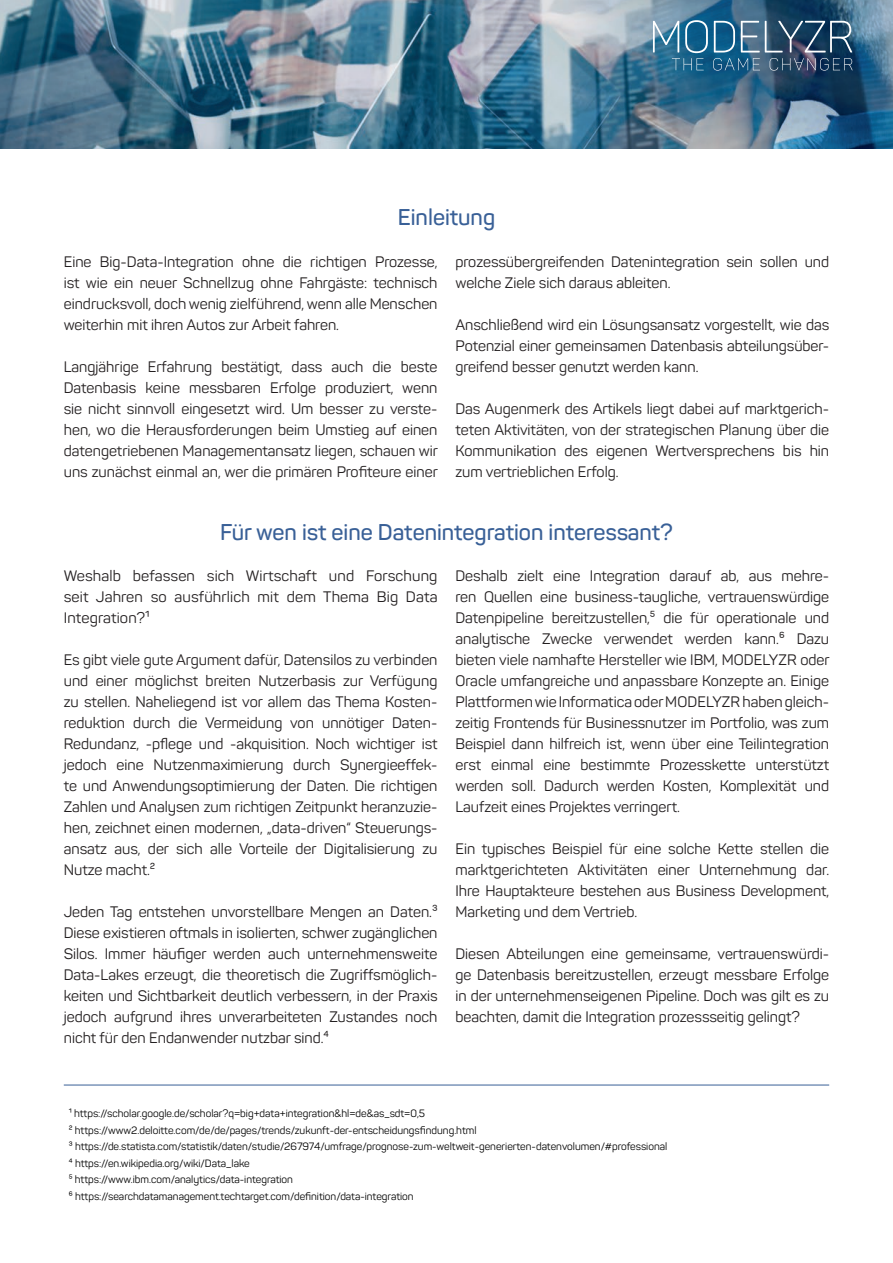
<style>
.page{position:relative;width:893px;height:1263px;background:#fff}
.page>*{position:absolute;margin:0;border:0;box-sizing:border-box;transform-origin:0 0}
.t1{font:600 22.5px "Panton";color:#396097}
.t2{font:15px/21px "Panton";color:#231f20;text-align:justify}
.t3{font:10.5px/16.5px "Panton";color:#000001}
</style>
<div class="page">
<img style="left:0;top:0;width:893px;height:149px">
<svg style="left:653px;top:20px;width:200px;height:51px;background:#3f6c8a"></svg>
<hr style="left:64px;top:1085px;width:765px;height:1px;background:#396097">
<h1 class="t1" style="left:398px;top:203px;width:99px">Einleitung</h1>
<p class="t2" style="left:64px;top:251px;width:375px">Eine Big-Data-Integration ohne die richtigen Prozesse, ist wie ein neuer Schnellzug ohne Fahrgäste: technisch eindrucksvoll, doch wenig zielführend, wenn alle Menschen weiterhin mit ihren Autos zur Arbeit fahren.</p>
<p class="t2" style="left:64px;top:356px;width:376px">Langjährige Erfahrung bestätigt, dass auch die beste Datenbasis keine messbaren Erfolge produziert, wenn sie nicht sinnvoll eingesetzt wird. Um besser zu verste&shy;hen, wo die Herausforderungen beim Umstieg auf einen datengetriebenen Managementansatz liegen, schauen wir uns zunächst einmal an, wer die primären Profiteure einer</p>
<p class="t2" style="left:455px;top:251px;width:375px">prozessübergreifenden Datenintegration sein sollen und welche Ziele sich daraus ableiten.</p>
<p class="t2" style="left:455px;top:314px;width:375px">Anschließend wird ein Lösungsansatz vorgestellt, wie das Potenzial einer gemeinsamen Datenbasis abteilungsüber&shy;greifend besser genutzt werden kann.</p>
<p class="t2" style="left:455px;top:398px;width:375px">Das Augenmerk des Artikels liegt dabei auf marktgerich&shy;teten Aktivitäten, von der strategischen Planung über die Kommunikation des eigenen Wertversprechens bis hin zum vertrieblichen Erfolg.</p>
<h1 class="t1" style="left:220px;top:518px;width:454px">Für wen ist eine Datenintegration interessant?</h1>
<p class="t2" style="left:64px;top:565px;width:375px">Weshalb befassen sich Wirtschaft und Forschung seit Jahren so ausführlich mit dem Thema Big Data Integration?¹</p>
<p class="t2" style="left:64px;top:649px;width:375px">Es gibt viele gute Argument dafür, Datensilos zu verbinden und einer möglichst breiten Nutzerbasis zur Verfügung zu stellen. Naheliegend ist vor allem das Thema Kosten&shy;reduktion durch die Vermeidung von unnötiger Daten-Redundanz, -pflege und -akquisition. Noch wichtiger ist jedoch eine Nutzenmaximierung durch Synergieeffek&shy;te und Anwendungsoptimierung der Daten. Die richtigen Zahlen und Analysen zum richtigen Zeitpunkt heranzuzie&shy;hen, zeichnet einen modernen, „data-driven“ Steuerungs&shy;ansatz aus, der sich alle Vorteile der Digitalisierung zu Nutze macht.²</p>
<p class="t2" style="left:64px;top:901px;width:375px">Jeden Tag entstehen unvorstellbare Mengen an Daten.³<br>Diese existieren oftmals in isolierten, schwer zugänglichen Silos. Immer häufiger werden auch unternehmensweite Data-Lakes erzeugt, die theoretisch die Zugriffsmöglich&shy;keiten und Sichtbarkeit deutlich verbessern, in der Praxis jedoch aufgrund ihres unverarbeiteten Zustandes noch nicht für den Endanwender nutzbar sind.⁴</p>
<p class="t2" style="left:455px;top:565px;width:376px">Deshalb zielt eine Integration darauf ab, aus mehre&shy;ren Quellen eine business-taugliche, vertrauenswürdige Datenpipeline bereitzustellen,⁵ die für operationale und analytische Zwecke verwendet werden kann.⁶ Dazu bieten viele namhafte Hersteller wie IBM, MODELYZR oder Oracle umfangreiche und anpassbare Konzepte an. Einige Plattformen wie Informatica oder MODELYZR haben gleich&shy;zeitig Frontends für Businessnutzer im Portfolio, was zum Beispiel dann hilfreich ist, wenn über eine Teilintegration erst einmal eine bestimmte Prozesskette unterstützt werden soll. Dadurch werden Kosten, Komplexität und Laufzeit eines Projektes verringert.</p>
<p class="t2" style="left:455px;top:838px;width:375px">Ein typisches Beispiel für eine solche Kette stellen die marktgerichteten Aktivitäten einer Unternehmung dar.<br>Ihre Hauptakteure bestehen aus Business Development, Marketing und dem Vertrieb.</p>
<p class="t2" style="left:455px;top:943px;width:375px">Diesen Abteilungen eine gemeinsame, vertrauenswürdi&shy;ge Datenbasis bereitzustellen, erzeugt messbare Erfolge in der unternehmenseigenen Pipeline. Doch was gilt es zu beachten, damit die Integration prozessseitig gelingt?</p>
<p class="t3" style="left:69px;top:1105px;width:600px">¹ https://scholar.google.de/scholar?q=big+data+integration&amp;hl=de&amp;as_sdt=0,5<br>² https://www2.deloitte.com/de/de/pages/trends/zukunft-der-entscheidungsfindung.html<br>³ https://de.statista.com/statistik/daten/studie/267974/umfrage/prognose-zum-weltweit-generierten-datenvolumen/#professional ⁴ https://en.wikipedia.org/wiki/Data_lake<br>⁵ https://www.ibm.com/analytics/data-integration<br>⁶ https://searchdatamanagement.techtarget.com/definition/data-integration</p>
</div>
